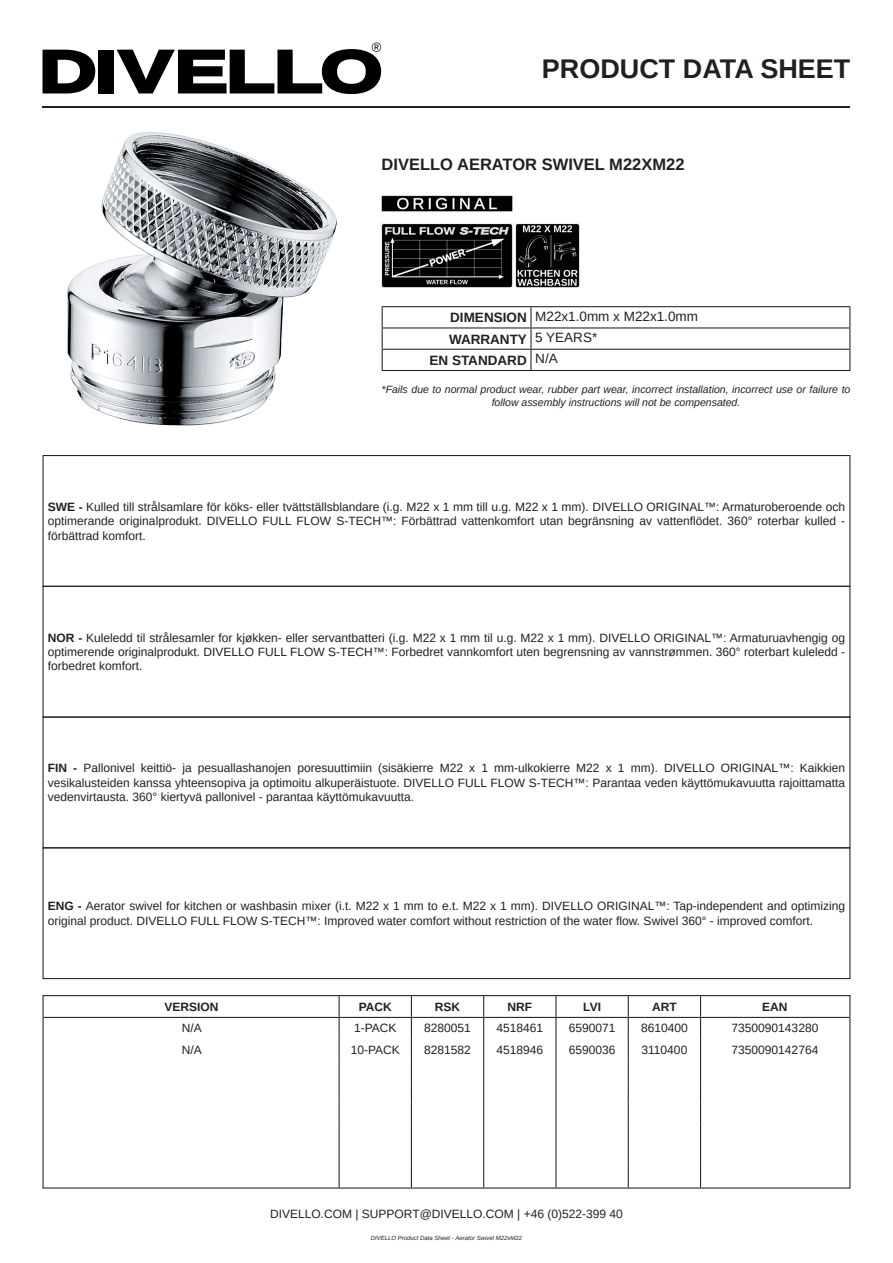
<style>
.page{position:relative;width:893px;height:1263px;background:#fff}
.page>*{position:absolute;margin:0;border:0;box-sizing:border-box;transform-origin:0 0}
.t1{font:700 27px "Arimo";color:#231f20}
.t2{font:700 16.5px "Arimo";color:#231f20}
.t3{font:13.5px "Arimo";color:#231f20}
.t4{font:700 13.5px "Arimo";color:#231f20}
.t5{font:12px/14.4px "Arimo";color:#231f20;text-align:justify}
.t6{font:700 12px "Arimo";color:#231f20}
.t7{font:italic 10.5px/12.6px "Arimo";color:#231f20;text-align:center}
.File_Name{font:italic 6px "Arimo";color:#231f20}
.s1{font-weight:700}
</style>
<div class="page">
<svg style="left:43px;top:50px;width:52px;height:43px"></svg>
<div style="left:98px;top:50px;width:16px;height:43px;background:#000001"></div>
<svg style="left:117px;top:43px;width:264px;height:51px"></svg>
<hr style="left:42px;top:106px;width:808px;height:1px;background:#231f20">
<hr style="left:44px;top:1017px;width:295px;height:1px;background:#231f20">
<hr style="left:339px;top:1017px;width:72px;height:1px;background:#231f20">
<hr style="left:411px;top:1017px;width:73px;height:1px;background:#231f20">
<hr style="left:484px;top:1017px;width:72px;height:1px;background:#231f20">
<hr style="left:556px;top:1017px;width:72px;height:1px;background:#231f20">
<hr style="left:628px;top:1017px;width:73px;height:1px;background:#231f20">
<hr style="left:701px;top:1017px;width:148px;height:1px;background:#231f20">
<svg style="left:339px;top:997px;width:1px;height:189px"></svg>
<svg style="left:411px;top:997px;width:1px;height:189px"></svg>
<svg style="left:483px;top:997px;width:1px;height:189px"></svg>
<svg style="left:555px;top:997px;width:1px;height:189px"></svg>
<svg style="left:628px;top:997px;width:1px;height:189px"></svg>
<svg style="left:700px;top:997px;width:1px;height:189px"></svg>
<div style="left:43px;top:995px;width:807px;height:193px;border:1px solid #231f20"></div>
<div style="left:43px;top:847px;width:807px;height:132px;border:1px solid #231f20"></div>
<div style="left:43px;top:586px;width:807px;height:132px;border:1px solid #231f20"></div>
<div style="left:43px;top:455px;width:807px;height:132px;border:1px solid #231f20"></div>
<hr style="left:382px;top:327px;width:149px;height:1px;background:#231f20">
<hr style="left:531px;top:327px;width:319px;height:1px;background:#231f20">
<hr style="left:382px;top:349px;width:149px;height:1px;background:#231f20">
<hr style="left:531px;top:349px;width:319px;height:1px;background:#231f20">
<svg style="left:530px;top:307px;width:1px;height:63px"></svg>
<hr style="left:382px;top:306px;width:149px;height:1px;background:#231f20">
<hr style="left:531px;top:306px;width:319px;height:1px;background:#231f20">
<svg style="left:382px;top:307px;width:1px;height:63px"></svg>
<svg style="left:849px;top:307px;width:1px;height:63px"></svg>
<hr style="left:382px;top:370px;width:149px;height:1px;background:#231f20">
<hr style="left:531px;top:370px;width:319px;height:1px;background:#231f20">
<img style="left:382px;top:223px;width:130px;height:64px">
<img style="left:516px;top:223px;width:63px;height:64px">
<img style="left:382px;top:196px;width:130px;height:15px">
<img style="left:67px;top:132px;width:270px;height:294px">
<p class="t1" style="left:542px;top:50px;width:310px">PRODUCT DATA SHEET</p>
<p class="t2" style="left:382px;top:153px;width:304px">DIVELLO AERATOR SWIVEL M22XM22</p>
<p class="t4" style="left:450px;top:308px;width:78px">DIMENSION</p>
<p class="t3" style="left:535px;top:308px;width:164px">M22x1.0mm x M22x1.0mm</p>
<p class="t4" style="left:449px;top:330px;width:79px">WARRANTY</p>
<p class="t3" style="left:535px;top:329px;width:64px">5 YEARS*</p>
<p class="t4" style="left:429px;top:351px;width:99px">EN STANDARD</p>
<p class="t3" style="left:535px;top:350px;width:24px">N/A</p>
<p class="t7" style="left:382px;top:383px;width:470px">*Fails due to normal product wear, rubber part wear, incorrect installation, incorrect use or failure to follow assembly instructions will not be compensated.</p>
<p class="t5" style="left:48px;top:500px;width:799px"><span class="s1">SWE -</span> Kulled till strålsamlare för köks- eller tvättställsblandare (i.g. M22 x 1 mm till u.g. M22 x 1 mm). DIVELLO ORIGINAL™: Armaturoberoende och optimerande originalprodukt. DIVELLO FULL FLOW S-TECH™: Förbättrad vattenkomfort utan begränsning av vattenflödet. 360° roterbar kulled - förbättrad komfort.</p>
<p class="t5" style="left:48px;top:630px;width:799px"><span class="s1">NOR -</span> Kuleledd til strålesamler for kjøkken- eller servantbatteri (i.g. M22 x 1 mm til u.g. M22 x 1 mm). DIVELLO ORIGINAL™: Armaturuavhengig og optimerende originalprodukt. DIVELLO FULL FLOW S-TECH™: Forbedret vannkomfort uten begrensning av vannstrømmen. 360° roterbart kuleledd - forbedret komfort.</p>
<p class="t5" style="left:48px;top:761px;width:799px"><span class="s1">FIN -</span> Pallonivel keittiö- ja pesuallashanojen poresuuttimiin (sisäkierre M22 x 1 mm-ulkokierre M22 x 1 mm). DIVELLO ORIGINAL™: Kaikkien vesikalusteiden kanssa yhteensopiva ja optimoitu alkuperäistuote. DIVELLO FULL FLOW S-TECH™: Parantaa veden käyttömukavuutta rajoittamatta vedenvirtausta. 360° kiertyvä pallonivel - parantaa käyttömukavuutta.</p>
<p class="t5" style="left:48px;top:899px;width:799px"><span class="s1">ENG -</span> Aerator swivel for kitchen or washbasin mixer (i.t. M22 x 1 mm to e.t. M22 x 1 mm). DIVELLO ORIGINAL™: Tap-independent and optimizing original product. DIVELLO FULL FLOW S-TECH™: Improved water comfort without restriction of the water flow. Swivel 360° - improved comfort.</p>
<p class="t6" style="left:164px;top:999px;width:56px">VERSION</p>
<p class="t6" style="left:359px;top:999px;width:35px">PACK</p>
<p class="t6" style="left:435px;top:999px;width:27px">RSK</p>
<p class="t6" style="left:507px;top:999px;width:26px">NRF</p>
<p class="t6" style="left:583px;top:999px;width:19px">LVI</p>
<p class="t6" style="left:652px;top:999px;width:26px">ART</p>
<p class="t6" style="left:762px;top:999px;width:27px">EAN</p>
<p class="t5" style="left:182px;top:1021px;width:22px">N/A</p>
<p class="t5" style="left:354px;top:1021px;width:44px">1-PACK</p>
<p class="t5" style="left:424px;top:1021px;width:48px">8280051</p>
<p class="t5" style="left:496px;top:1021px;width:48px">4518461</p>
<p class="t5" style="left:569px;top:1021px;width:48px">6590071</p>
<p class="t5" style="left:641px;top:1021px;width:48px">8610400</p>
<p class="t5" style="left:732px;top:1021px;width:88px">7350090143280</p>
<p class="t5" style="left:182px;top:1042px;width:22px">N/A</p>
<p class="t5" style="left:351px;top:1042px;width:51px">10-PACK</p>
<p class="t5" style="left:424px;top:1042px;width:48px">8281582</p>
<p class="t5" style="left:496px;top:1042px;width:48px">4518946</p>
<p class="t5" style="left:569px;top:1042px;width:48px">6590036</p>
<p class="t5" style="left:641px;top:1042px;width:47px">3110400</p>
<p class="t5" style="left:732px;top:1042px;width:88px">7350090142764</p>
<p class="t5" style="left:270px;top:1207px;width:354px">DIVELLO.COM | SUPPORT@DIVELLO.COM | +46 (0)522-399 40</p>
<p class="File_Name" style="left:371px;top:1233px;width:153px">DIVELLO Product Data Sheet - Aerator Swivel M22xM22</p>
</div>
